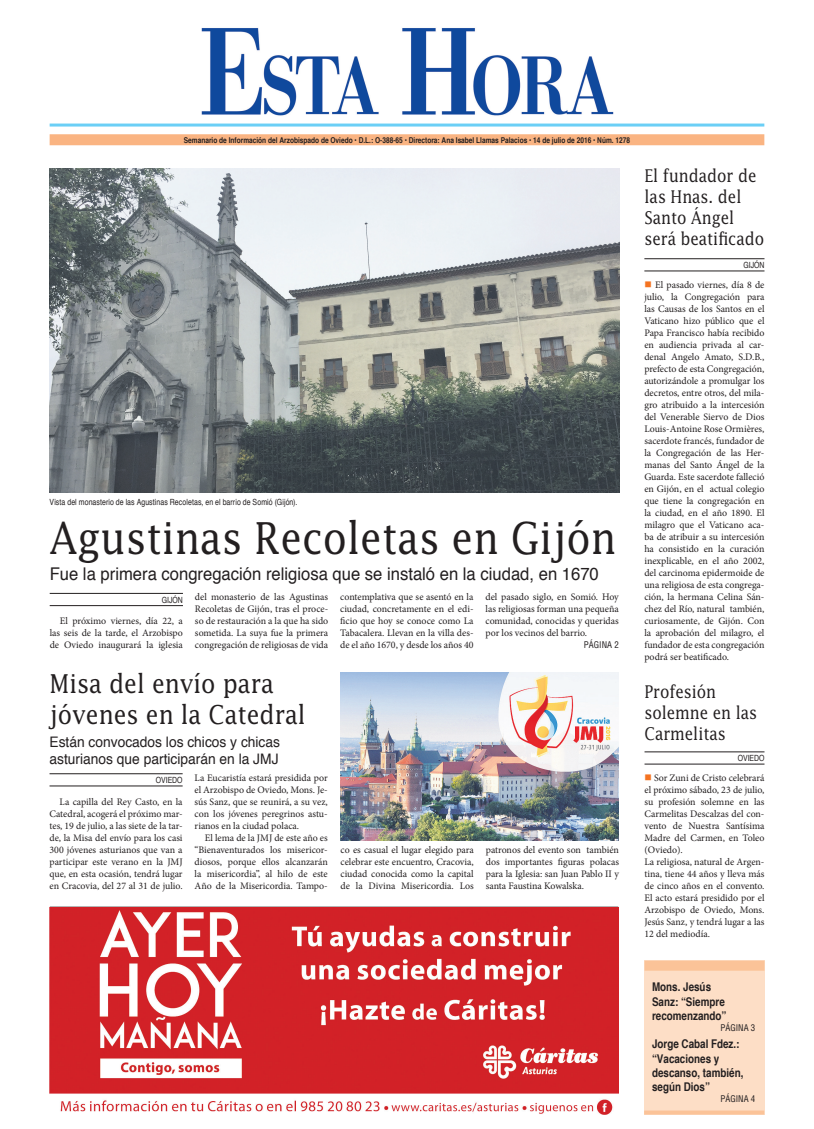
<style>
.page{position:relative;width:814px;height:1129px;background:#fff}
.page>*{position:absolute;margin:0;border:0;box-sizing:border-box;transform-origin:0 0}
.t1{font:44px "Lucida";color:#231f20;scale:.88 1}
.t2{font:26px/31.2px "Lucida";color:#231f20;scale:.88 1}
.t3{font:17.5px/21px "Lucida";letter-spacing:-.005em;color:#231f20;scale:.86 1}
.t4{font:17.5px "Helvetica";color:#231f20;scale:.95 1}
.t5{font:14.5px/17.4px "Helvetica";color:#231f20;scale:.95 1}
.t6{font:700 condensed 12px/14.4px "Helvetica";color:#231f20}
.t7{font:10px/12px "Minion Pro";color:#231f20;text-align:justify}
.t8{font:condensed 9px "Helvetica";color:#231f20}
.t9{font:condensed 8.5px "Helvetica";letter-spacing:.01em;color:#231f20}
.t10{font:700 condensed 8px "Helvetica";color:#231f20}
.s1{color:#f47321}
</style>
<div class="page">
<div style="left:50px;top:134px;width:714px;height:11px;background:#fab482"></div>
<img style="left:201px;top:28px;width:413px;height:88px">
<hr style="left:50px;top:123px;width:714px;height:3px;background:#6bcff6">
<hr style="left:644px;top:751px;width:120px;height:1px;background:#231f20">
<hr style="left:644px;top:763px;width:120px;height:1px;background:#231f20">
<div style="left:644px;top:960px;width:120px;height:154px;background:#fddec6"></div>
<div style="left:644px;top:960px;width:120px;height:10px;background:#fbc398"></div>
<svg style="left:644px;top:1110px;width:120px;height:4px"></svg>
<hr style="left:644px;top:258px;width:120px;height:1px;background:#231f20">
<hr style="left:644px;top:271px;width:120px;height:1px;background:#231f20">
<img style="left:50px;top:168px;width:569px;height:324px">
<hr style="left:50px;top:593px;width:133px;height:1px;background:#231f20">
<hr style="left:50px;top:605px;width:133px;height:1px;background:#231f20">
<hr style="left:50px;top:906px;width:568px;height:1px;background:#231f20">
<img style="left:50px;top:907px;width:568px;height:207px">
<hr style="left:50px;top:773px;width:133px;height:1px;background:#231f20">
<hr style="left:50px;top:785px;width:133px;height:1px;background:#231f20">
<img style="left:340px;top:672px;width:278px;height:168px">
<p class="t10" style="left:184px;top:135px;width:447px">Semanario de Información del Arzobispado de Oviedo • D.L.: O-388-65 • Directora: Ana Isabel Llamas Palacios • 14 de julio de 2016 • Núm. 1278</p>
<p class="t9" style="left:50px;top:496px;width:249px">Vista del monasterio de las Agustinas Recoletas, en el barrio de Somió (Gijón).</p>
<p class="t1" style="left:50px;top:511px;width:645px">Agustinas Recoletas en Gijón</p>
<p class="t4" style="left:50px;top:560px;width:579px">Fue la primera congregación religiosa que se instaló en la ciudad, en 1670</p>
<p class="t9" style="left:162px;top:594px;width:6px">GIJÓN</p>
<p class="t7" style="left:50px;top:615px;width:135px;text-indent:10px">El próximo viernes, día 22, a las seis de la tarde, el Arzobispo de Oviedo inaugurará la iglesia</p>
<p class="t7" style="left:195px;top:591px;width:135px">del monasterio de las Agustinas Recoletas de Gijón, tras el proce&shy;so de restauración a la que ha sido sometida. La suya fue la primera congregación de religiosas de vida</p>
<p class="t7" style="left:340px;top:591px;width:135px">contemplativa que se asentó en la ciudad, concretamente en el edi&shy;ficio que hoy se conoce como La Tabacalera. Llevan en la villa des&shy;de el año 1670, y desde los años 40</p>
<p class="t7" style="left:485px;top:591px;width:135px">del pasado siglo, en Somió. Hoy las religiosas forman una pequeña comunidad, conocidas y queridas por los vecinos del barrio.</p>
<p class="t8" style="left:584px;top:639px;width:36px">PÁGINA 2</p>
<p class="t2" style="left:50px;top:667px;width:292px">Misa del envío para jóvenes en la Catedral</p>
<p class="t5" style="left:50px;top:733px;width:244px">Están convocados los chicos y chicas asturianos que participarán en la JMJ</p>
<p class="t9" style="left:156px;top:774px;width:6px">OVIEDO</p>
<p class="t7" style="left:50px;top:795px;width:135px;text-indent:10px">La capilla del Rey Casto, en la Catedral, acogerá el próximo mar&shy;tes, 19 de julio, a las siete de la tar&shy;de, la Misa del envío para los casi 300 jóvenes asturianos que van a participar este verano en la JMJ que, en esta ocasión, tendrá lugar en Cracovia, del 27 al 31 de julio.</p>
<p class="t7" style="left:195px;top:771px;width:135px">La Eucaristía estará presidida por</p>
<p class="t7" style="left:195px;top:783px;width:135px">el Arzobispo de Oviedo, Mons. Je-</p>
<p class="t7" style="left:195px;top:795px;width:135px">sús Sanz, que se reunirá, a su vez,</p>
<p class="t7" style="left:195px;top:807px;width:135px">con los jóvenes peregrinos astu-</p>
<p class="t7" style="left:195px;top:819px;width:106px">rianos en la ciudad polaca.</p>
<p class="t7" style="left:205px;top:831px;width:124px">El lema de la JMJ de este año es</p>
<p class="t7" style="left:195px;top:843px;width:135px">“Bienaventurados los misericor-</p>
<p class="t7" style="left:195px;top:855px;width:135px">diosos, porque ellos alcanzarán</p>
<p class="t7" style="left:195px;top:867px;width:135px">la misericordia”, al hilo de este</p>
<p class="t7" style="left:195px;top:879px;width:135px">Año de la Misericordia. Tampo-</p>
<p class="t7" style="left:340px;top:843px;width:135px">co es casual el lugar elegido para celebrar este encuentro, Cracovia, ciudad conocida como la capital de la Divina Misericordia. Los</p>
<p class="t7" style="left:486px;top:843px;width:135px">patronos del evento son también dos importantes figuras polacas para la Iglesia: san Juan Pablo II y santa Faustina Kowalska.</p>
<p class="t3" style="left:644px;top:165px;width:140px">El fundador de las Hnas. del<br>Santo Ángel será beatificado</p>
<p class="t9" style="left:743px;top:260px;width:23px">gijón</p>
<p class="t7" style="left:644px;top:279px;width:122px"><span class="s1">■</span> El pasado viernes, día 8 de julio, la Congregación para las Causas de los Santos en el Vaticano hizo público que el Papa Francisco había recibido en audiencia privada al car&shy;denal Angelo Amato, S.D.B., prefecto de esta Congregación, autorizándole a promulgar los decretos, entre otros, del mila&shy;gro atribuido a la intercesión del Venerable Siervo de Dios Louis-Antoine Rose Ormières, sacerdote francés, fundador de la Congregación de las Her&shy;manas del Santo Ángel de la Guarda. Este sacerdote falleció en Gijón, en el actual colegio que tiene la congregación en la ciudad, en el año 1890. El milagro que el Vaticano aca&shy;ba de atribuir a su intercesión ha consistido en la curación inexplicable, en el año 2002, del carcinoma epidermoide de una religiosa de esta congrega&shy;ción, la hermana Celina Sán&shy;chez del Río, natural también, curiosamente, de Gijón. Con la aprobación del milagro, el fundador de esta congregación podrá ser beatificado.</p>
<p class="t3" style="left:644px;top:681px;width:132px">Profesión solemne en las<br>Carmelitas</p>
<p class="t9" style="left:737px;top:752px;width:28px">oviedo</p>
<p class="t7" style="left:644px;top:771px;width:121px;text-align:left"><span class="s1">■</span> Sor Zuni de Cristo celebrará el próximo sábado, 23 de julio, su profesión solemne en las<br>Carmelitas Descalzas del con&shy;vento de Nuestra Santísima<br>Madre del Carmen, en Toleo (Oviedo).<br>La religiosa, natural de Argen&shy;tina, tiene 44 años y lleva más de cinco años en el convento.<br>El acto estará presidido por el<br>Arzobispo de Oviedo, Mons.<br>Jesús Sanz, y tendrá lugar a las<br>12 del mediodía.</p>
<p class="t6" style="left:652px;top:979px;width:76px">Mons. Jesús<br>Sanz: “Siempre recomenzando”</p>
<p class="t8" style="left:720px;top:1021px;width:36px">PÁGINA 3</p>
<p class="t6" style="left:652px;top:1036px;width:93px">Jorge Cabal Fdez.: “Vacaciones y descanso, también, según Dios”</p>
<p class="t8" style="left:720px;top:1093px;width:36px">PÁGINA 4</p>
</div>
